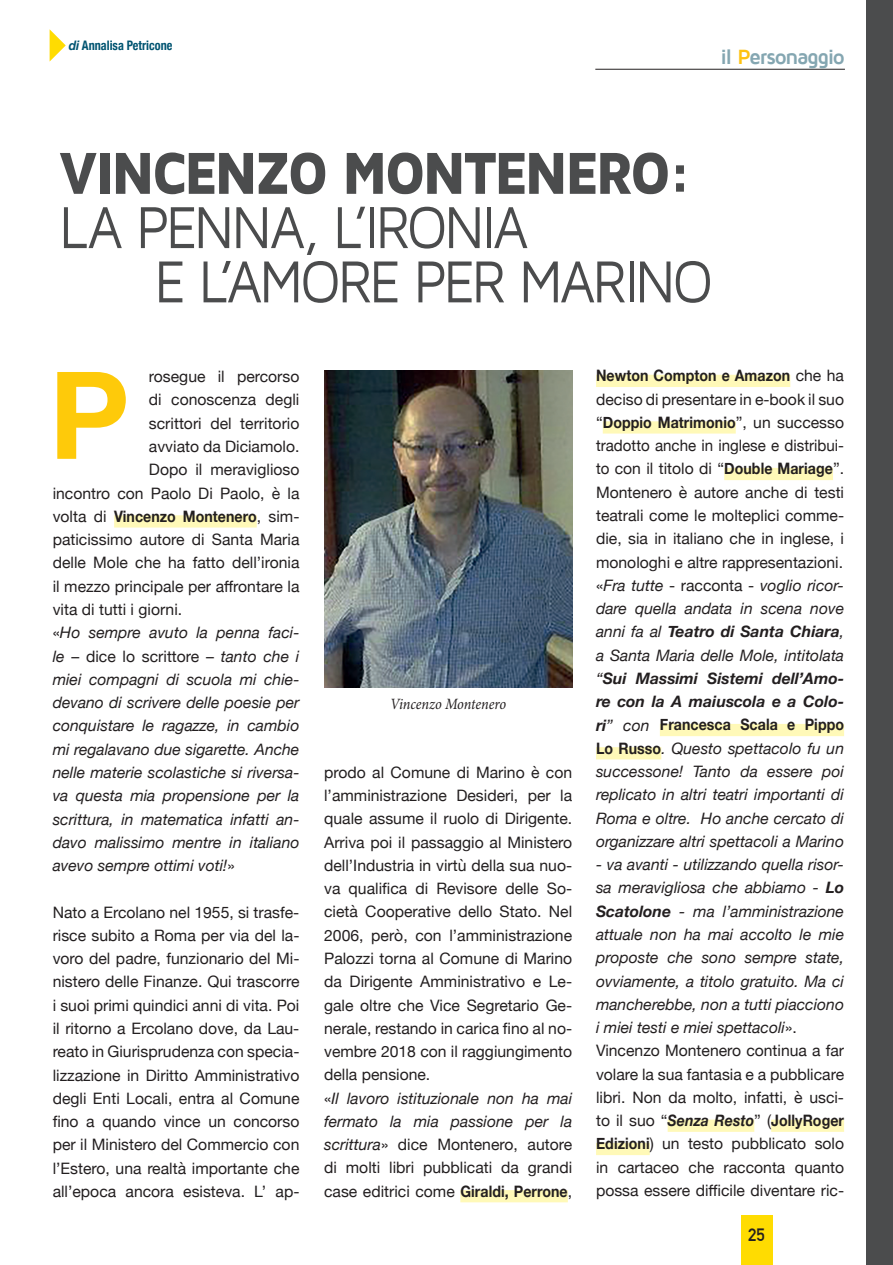
<style>
.page{position:relative;width:893px;height:1265px;background:#fff}
.page>*{position:absolute;margin:0;border:0;box-sizing:border-box;transform-origin:0 0}
.t1{font:700 121.62px "Helvetica Neue";color:#feca0a}
.t2{font:61.25px/54.2px "Maven Pro";letter-spacing:-.055em;color:#4b4c4d;scale:.9 1}
.t3{font:900 61.25px "Maven Pro";letter-spacing:-.055em;color:#4b4c4d;scale:.9 1}
.t4{font:700 21.18px "Maven Pro";letter-spacing:-.065em;color:#84a6b1}
.t5{font:700 17.5px "DIN Alternate";color:#231f20}
.t6{font:italic 15.75px/23.3px "Helvetica Neue";color:#231f20;text-align:justify}
.t7{font:15.75px/23.3px "Helvetica Neue";color:#231f20}
.t8{font:700 15.75px "Helvetica Neue";letter-spacing:.005em;color:#231f20;scale:.9 1}
.t9{font:italic 15.75px "Minion Pro";letter-spacing:-.005em;color:#231f20;scale:.91 1}
.t10{font:700 condensed 13.12px "Helvetica Neue";color:#005471;scale:.93 1}
.s1{font-style:italic;font-stretch:normal}
.s2{color:#fec210}
.s3{font-weight:400}
.s4{font-style:normal}
.s5{font-style:italic}
.s6{font-weight:700}
.s7{font-weight:700;font-style:normal}
</style>
<div class="page">
<hr style="left:595px;top:69px;width:250px;height:1px;background:#231f20">
<div style="left:741px;top:1215px;width:31px;height:50px;background:#ffdc01"></div>
<svg style="left:50px;top:29px;width:16px;height:32px"></svg>
<div style="left:867px;top:0;width:26px;height:1265px;background:#4b4c4d"></div>
<div style="left:460px;top:1190px;width:108px;height:12px;background:#fff9b8"></div>
<div style="left:596px;top:375px;width:194px;height:12px;background:#fff9b8"></div>
<div style="left:603px;top:421px;width:133px;height:13px;background:#fff9b8"></div>
<div style="left:724px;top:468px;width:109px;height:12px;background:#fff9b8"></div>
<div style="left:660px;top:724px;width:184px;height:12px;background:#fff9b8"></div>
<div style="left:596px;top:747px;width:65px;height:12px;background:#fff9b8"></div>
<div style="left:668px;top:1120px;width:86px;height:12px;background:#fff9b8"></div>
<div style="left:771px;top:1120px;width:73px;height:12px;background:#fff9b8"></div>
<div style="left:596px;top:1143px;width:54px;height:12px;background:#fff9b8"></div>
<div style="left:114px;top:515px;width:143px;height:13px;background:#fff9b8"></div>
<img style="left:324px;top:370px;width:248px;height:317px">
<p class="t10" style="left:69px;top:34px;width:113px"><span class="s1">di</span> Annalisa Petricone</p>
<h3 class="t4" style="left:721px;top:45px;width:126px">il <span class="s2">P</span>ersonaggio</h3>
<h2 class="t3" style="left:59px;top:140px;width:704px">VINCENZO MONTENERO:</h2>
<h2 class="t2" style="left:154px;top:201px;width:623px;text-indent:-95px">LA PENNA, L’IRONIA<br>E L’AMORE PER MARINO</h2>
<h1 class="t1" style="left:49px;top:320px;width:82px">P</h1>
<p class="t7" style="left:149px;top:366px;width:152px">rosegue il percorso</p>
<p class="t7" style="left:149px;top:389px;width:152px">di conoscenza degli</p>
<p class="t7" style="left:149px;top:412px;width:152px">scrittori del territorio</p>
<p class="t7" style="left:149px;top:436px;width:152px">avviato da Diciamolo.</p>
<p class="t7" style="left:149px;top:459px;width:152px">Dopo il meraviglioso</p>
<p class="t7" style="left:53px;top:482px;width:248px">incontro con Paolo Di Paolo, è la</p>
<p class="t8" style="left:53px;top:504px;width:276px"><span class="s3">volta di</span> Vincenzo Montenero<span class="s3">, sim-</span></p>
<p class="t7" style="left:53px;top:529px;width:248px">paticissimo autore di Santa Maria</p>
<p class="t7" style="left:53px;top:552px;width:248px">delle Mole che ha fatto dell’ironia</p>
<p class="t7" style="left:53px;top:575px;width:248px">il mezzo principale per affrontare la</p>
<p class="t7" style="left:53px;top:599px;width:131px">vita di tutti i giorni.</p>
<p class="t6" style="left:53px;top:622px;width:248px"><span class="s4">«</span>Ho sempre avuto la penna faci-</p>
<p class="t7" style="left:53px;top:645px;width:248px"><span class="s5">le</span> – dice lo scrittore – <span class="s5">tanto che i</span></p>
<p class="t6" style="left:53px;top:668px;width:248px">miei compagni di scuola mi chie-</p>
<p class="t6" style="left:53px;top:692px;width:248px">devano di scrivere delle poesie per</p>
<p class="t6" style="left:53px;top:715px;width:248px">conquistare le ragazze, in cambio</p>
<p class="t6" style="left:53px;top:738px;width:248px">mi regalavano due sigarette. Anche</p>
<p class="t6" style="left:53px;top:762px;width:248px">nelle materie scolastiche si riversa-</p>
<p class="t6" style="left:53px;top:785px;width:248px">va questa mia propensione per la</p>
<p class="t6" style="left:53px;top:808px;width:248px">scrittura, in matematica infatti an-</p>
<p class="t6" style="left:53px;top:831px;width:248px">davo malissimo mentre in italiano</p>
<p class="t6" style="left:53px;top:855px;width:183px">avevo sempre ottimi voti!<span class="s4">»</span></p>
<p class="t7" style="left:53px;top:901px;width:248px;text-align:justify">Nato a Ercolano nel 1955, si trasfe&shy;risce subito a Roma per via del la&shy;voro del padre, funzionario del Mi&shy;nistero delle Finanze. Qui trascorre i suoi primi quindici anni di vita. Poi il ritorno a Ercolano dove, da Lau&shy;reato in Giurisprudenza con specia&shy;lizzazione in Diritto Amministrativo degli Enti Locali, entra al Comune fino a quando vince un concorso per il Ministero del Commercio con l’Estero, una realtà importante che all’epoca ancora esisteva. L’ ap-</p>
<p class="t9" style="left:390px;top:693px;width:129px">Vincenzo Montenero</p>
<p class="t7" style="left:324px;top:761px;width:250px">prodo al Comune di Marino è con l’amministrazione Desideri, per la quale assume il ruolo di Dirigente.<br>Arriva poi il passaggio al Ministero dell’Industria in virtù della sua nuo&shy;va qualifica di Revisore delle So&shy;cietà Cooperative dello Stato. Nel 2006, però, con l’amministrazione Palozzi torna al Comune di Marino da Dirigente Amministrativo e Le&shy;gale oltre che Vice Segretario Ge&shy;nerale, restando in carica fino al no&shy;vembre 2018 con il raggiungimento della pensione.<br>«<span class="s5">Il lavoro istituzionale non ha mai fermato la mia passione per la scrittura</span>» dice Montenero, autore di molti libri pubblicati da grandi case editrici come <span class="s6">Giraldi, Perrone</span>,</p>
<p class="t6" style="left:596px;top:365px;width:250px"><span class="s7">Newton Compton e Amazon</span> <span class="s4">che ha deciso di presentare in e-book il suo “</span><span class="s7">Doppio Matrimonio</span><span class="s4">”, un successo tradotto anche in inglese e distribui&shy;to con il titolo di “</span><span class="s7">Double Mariage</span><span class="s4">”.<br>Montenero è autore anche di testi teatrali come le molteplici comme&shy;die, sia in italiano che in inglese, i monologhi e altre rappresentazioni. «</span>Fra tutte <span class="s4">- racconta -</span> voglio ricor&shy;dare quella andata in scena nove anni fa al <span class="s6">Teatro di Santa Chiara</span>, a Santa Maria delle Mole, intitolata “<span class="s6">Sui Massimi Sistemi dell’Amo&shy;re con la A maiuscola e a Colo&shy;ri</span>” con <span class="s7">Francesca Scala e Pippo Lo Russo</span>. Questo spettacolo fu un successone! Tanto da essere poi replicato in altri teatri importanti di Roma e oltre. Ho anche cercato di organizzare altri spettacoli a Marino</p>
<p class="t6" style="left:596px;top:854px;width:250px;text-align:left">- va avanti - utilizzando quella risor&shy;sa meravigliosa che abbiamo - <span class="s6">Lo Scatolone</span> - ma l’amministrazione attuale non ha mai accolto le mie proposte che sono sempre state, ovviamente, a titolo gratuito. Ma ci mancherebbe, non a tutti piacciono i miei testi e miei spettacoli<span class="s4">».<br>Vincenzo Montenero continua a far volare la sua fantasia e a pubblicare libri. Non da molto, infatti, è usci&shy;to il suo “</span><span class="s6">Senza Resto</span><span class="s4">” (</span><span class="s7">JollyRoger Edizioni</span><span class="s4">) un testo pubblicato solo in cartaceo che racconta quanto possa essere difficile diventare ric-</span></p>
<p class="t5" style="left:748px;top:1222px;width:18px">25</p>
</div>
